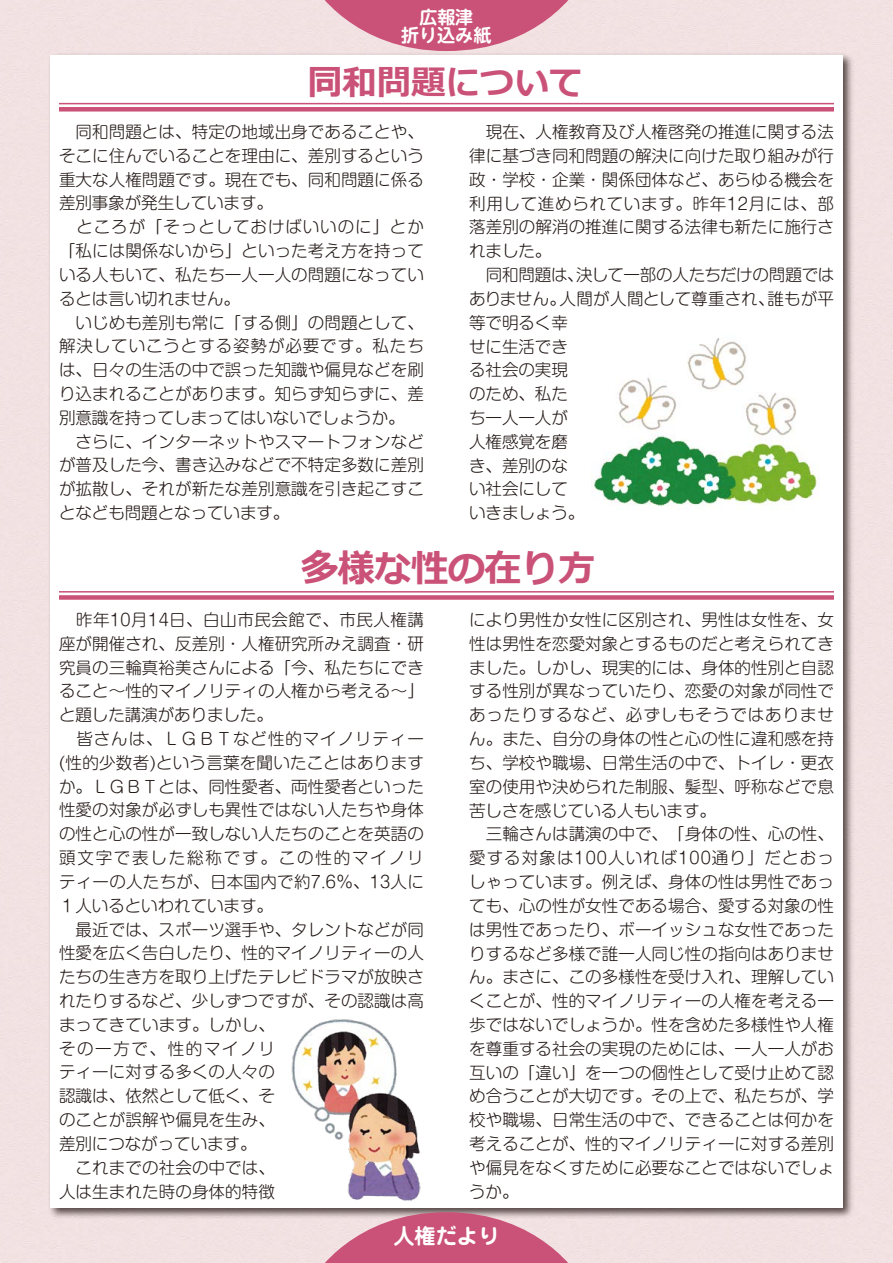
<style>
.page{position:relative;width:893px;height:1263px;background:#fff}
.page>*{position:absolute;margin:0;border:0;box-sizing:border-box;transform-origin:0 0}
.t1{font:700 37.5px "Meiryo";letter-spacing:-.02em;color:#ca5178}
.t2{font:700 34.5px "Meiryo";color:#ca5178}
.t3{font:700 21.3px "Jun 501 Pro";color:#fff}
.t4{font:700 18px "UD Shin M Go Pro De";color:#fff}
.t5{font:300 16.5px/23.9px "Shin M Go Pro";letter-spacing:.005em;color:#221815}
</style>
<div class="page">
<img style="left:45px;top:50px;width:811px;height:1172px">
<div style="left:51px;top:55px;width:791px;height:1153px;background:#fff"></div>
<svg style="left:315px;top:0;width:263px;height:51px;background:#d7839d"></svg>
<svg style="left:315px;top:1212px;width:263px;height:51px;background:#d37f99"></svg>
<img style="left:592px;top:338px;width:225px;height:172px">
<img style="left:291px;top:1019px;width:130px;height:182px">
<div style="left:59px;top:107px;width:775px;height:5px;background:#ca5178"></div>
<hr style="left:59px;top:103px;width:775px;height:1px;background:#ca5178">
<div style="left:59px;top:595px;width:775px;height:5px;background:#ca5178"></div>
<hr style="left:59px;top:591px;width:775px;height:1px;background:#ca5178">
<p class="t4" style="left:419px;top:3px;width:55px">広報津</p>
<h2 class="t2" style="left:308px;top:58px;width:277px">同和問題について</h2>
<p class="t4" style="left:401px;top:21px;width:91px">折り込み紙</p>
<p class="t5" style="left:59px;top:118px;width:366px">　同和問題とは、特定の地域出身であることや、そこに住んでいることを理由に、差別するという重大な人権問題です。現在でも、同和問題に係る差別事象が発生しています。<br>　ところが「そっとしておけばいいのに」とか「私には関係ないから」といった考え方を持っている人もいて、私たち一人一人の問題になっているとは言い切れません。<br>　いじめも差別も常に「する側」の問題として、解決していこうとする姿勢が必要です。私たちは、日々の生活の中で誤った知識や偏見などを刷り込まれることがあります。知らず知らずに、差別意識を持ってしまってはいないでしょうか。　さらに、インターネットやスマートフォンなどが普及した今、書き込みなどで不特定多数に差別が拡散し、それが新たな差別意識を引き起こすことなども問題となっています。</p>
<p class="t5" style="left:469px;top:118px;width:366px;text-align:justify">　現在、人権教育及び人権啓発の推進に関する法律に基づき同和問題の解決に向けた取り組みが行政・学校・企業・関係団体など、あらゆる機会を利用して進められています。昨年12月には、部落差別の解消の推進に関する法律も新たに施行されました。</p>
<p class="t5" style="left:469px;top:261px;width:367px;text-indent:17px">同和問題は、決して一部の人たちだけの問題ではありません。人間が人間として尊重され、誰もが平等で明るく幸<br>せに生活でき<br>る社会の実現<br>のため、私た<br>ち一人一人が<br>人権感覚を磨<br>き、差別のな<br>い社会にして<br>いきましょう。</p>
<h1 class="t1" style="left:301px;top:542px;width:296px">多様な性の在り方</h1>
<p class="t5" style="left:59px;top:606px;width:366px">　昨年10月14日、白山市民会館で、市民人権講座が開催され、反差別・人権研究所みえ調査・研究員の三輪真裕美さんによる「今、私たちにできること～性的マイノリティの人権から考える～」と題した講演がありました。<br>　皆さんは、ＬＧＢＴなど性的マイノリティー(性的少数者)という言葉を聞いたことはありますか。ＬＧＢＴとは、同性愛者、両性愛者といった性愛の対象が必ずしも異性ではない人たちや身体の性と心の性が一致しない人たちのことを英語の頭文字で表した総称です。この性的マイノリティーの人たちが、日本国内で約7.6％、13人に<br>１人いるといわれています。<br>　最近では、スポーツ選手や、タレントなどが同性愛を広く告白したり、性的マイノリティーの人たちの生き方を取り上げたテレビドラマが放映されたりするなど、少しずつですが、その認識は高まってきています。しかし、<br>その一方で、性的マイノリ<br>ティーに対する多くの人々の<br>認識は、依然として低く、そ<br>のことが誤解や偏見を生み、<br>差別につながっています。<br>　これまでの社会の中では、<br>人は生まれた時の身体的特徴</p>
<p class="t5" style="left:469px;top:606px;width:366px">により男性か女性に区別され、男性は女性を、女性は男性を恋愛対象とするものだと考えられてきました。しかし、現実的には、身体的性別と自認する性別が異なっていたり、恋愛の対象が同性であったりするなど、必ずしもそうではありません。また、自分の身体の性と心の性に違和感を持ち、学校や職場、日常生活の中で、トイレ・更衣室の使用や決められた制服、髪型、呼称などで息苦しさを感じている人もいます。<br>　三輪さんは講演の中で、「身体の性、心の性、愛する対象は100人いれば100通り」だとおっしゃっています。例えば、身体の性は男性であっても、心の性が女性である場合、愛する対象の性は男性であったり、ボーイッシュな女性であったりするなど多様で誰一人同じ性の指向はありません。まさに、この多様性を受け入れ、理解していくことが、性的マイノリティーの人権を考える一歩ではないでしょうか。性を含めた多様性や人権を尊重する社会の実現のためには、一人一人がお互いの「違い」を一つの個性として受け止めて認め合うことが大切です。その上で、私たちが、学校や職場、日常生活の中で、できることは何かを考えることが、性的マイノリティーに対する差別や偏見をなくすために必要なことではないでしょうか。</p>
<p class="t3" style="left:393px;top:1219px;width:108px">人権だより</p>
</div>
